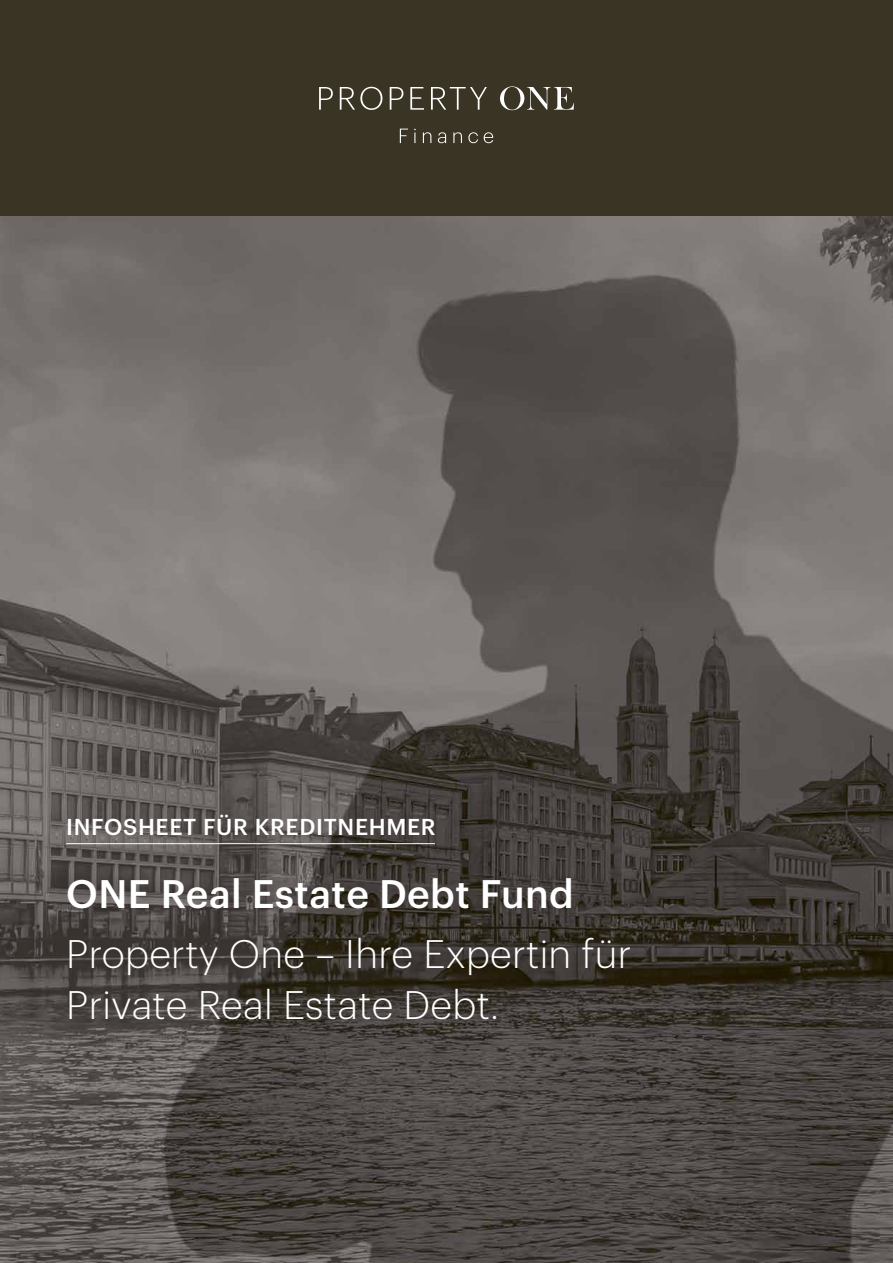
<style>
.page{position:relative;width:893px;height:1263px;background:#3a3425}
.page>*{position:absolute;margin:0;border:0;box-sizing:border-box;transform-origin:0 0}
.t1{font:300 39px/51px "Graphik";letter-spacing:.01em;color:#fff}
.t2{font:500 39px "Graphik";letter-spacing:.01em;color:#fff}
.t3{font:500 22.5px "Graphik";letter-spacing:.03em;color:#fff}
</style>
<div class="page">
<svg style="left:319px;top:87px;width:14px;height:23px"></svg>
<svg style="left:340px;top:87px;width:42px;height:23px"></svg>
<svg style="left:390px;top:87px;width:13px;height:23px"></svg>
<svg style="left:410px;top:87px;width:14px;height:23px"></svg>
<svg style="left:431px;top:87px;width:56px;height:23px"></svg>
<svg style="left:500px;top:86px;width:74px;height:24px"></svg>
<svg style="left:400px;top:129px;width:8px;height:14px"></svg>
<svg style="left:414px;top:129px;width:2px;height:14px"></svg>
<svg style="left:423px;top:132px;width:8px;height:11px"></svg>
<svg style="left:438px;top:132px;width:8px;height:11px"></svg>
<svg style="left:453px;top:132px;width:9px;height:11px"></svg>
<svg style="left:468px;top:132px;width:10px;height:11px"></svg>
<svg style="left:484px;top:132px;width:9px;height:11px"></svg>
<img style="left:0;top:217px;width:893px;height:1046px">
<hr style="left:66px;top:843px;width:369px;height:1px;background:#fff">
<p class="t3" style="left:66px;top:810px;width:371px">INFOSHEET FÜR KREDITNEHMER</p>
<p class="t2" style="left:66px;top:864px;width:509px">ONE Real Estate Debt Fund</p>
<p class="t1" style="left:66px;top:925px;width:567px">Property One – Ihre Expertin für<br>Private Real Estate Debt.</p>
</div>
